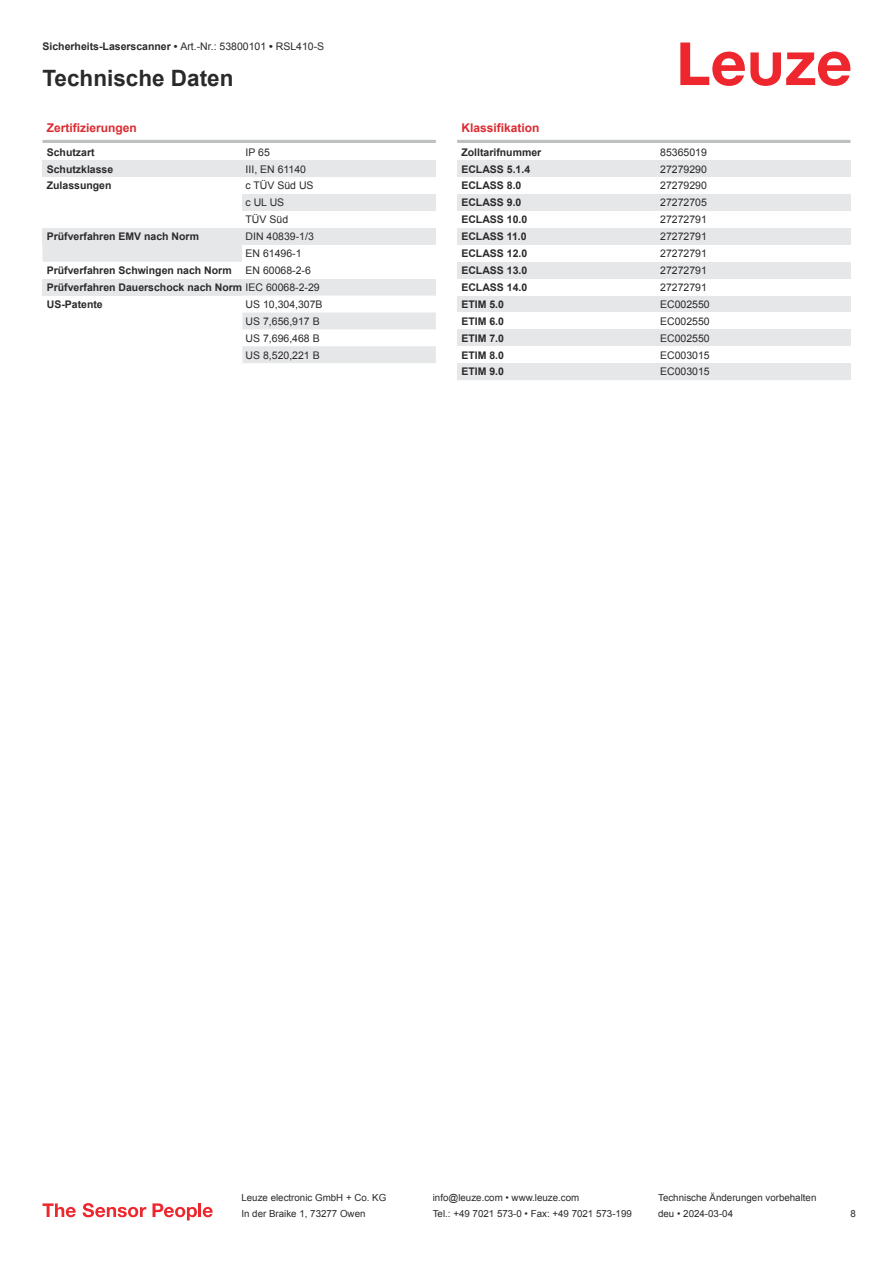
<style>
.page{position:relative;width:893px;height:1263px;background:#fff}
.page>*{position:absolute;margin:0;border:0;box-sizing:border-box;transform-origin:0 0}
.t1{font:700 22.5px "Arial";color:#2b292a}
.t2{font:700 12px "Arial";color:#db2a30}
.t3{font:700 10.5px/17px "Arial";color:#2b292a}
.t4{font:10.5px/17px "Arial";color:#2b292a}
.t5{font:9.75px "Arial";color:#2b292a}
.s1{font-weight:400}
</style>
<div class="page">
<svg style="left:680px;top:43px;width:170px;height:43px"></svg>
<div style="left:43px;top:245px;width:199px;height:17px;background:#e6e7e9"></div>
<hr style="left:43px;top:140px;width:393px;height:3px;background:#bdbfc1">
<div style="left:43px;top:160px;width:199px;height:17px;background:#e6e7e9"></div>
<div style="left:242px;top:160px;width:194px;height:17px;background:#e6e7e9"></div>
<div style="left:242px;top:194px;width:194px;height:17px;background:#e6e7e9"></div>
<div style="left:43px;top:228px;width:199px;height:17px;background:#e6e7e9"></div>
<div style="left:242px;top:228px;width:194px;height:17px;background:#e6e7e9"></div>
<div style="left:43px;top:279px;width:199px;height:17px;background:#e6e7e9"></div>
<div style="left:242px;top:279px;width:194px;height:17px;background:#e6e7e9"></div>
<svg style="left:242px;top:312px;width:194px;height:51px"></svg>
<hr style="left:457px;top:140px;width:393px;height:3px;background:#bdbfc1">
<div style="left:457px;top:160px;width:200px;height:17px;background:#e6e7e9"></div>
<div style="left:657px;top:160px;width:193px;height:17px;background:#e6e7e9"></div>
<div style="left:457px;top:194px;width:200px;height:17px;background:#e6e7e9"></div>
<div style="left:657px;top:194px;width:193px;height:17px;background:#e6e7e9"></div>
<div style="left:457px;top:228px;width:200px;height:17px;background:#e6e7e9"></div>
<div style="left:657px;top:228px;width:193px;height:17px;background:#e6e7e9"></div>
<div style="left:457px;top:262px;width:200px;height:17px;background:#e6e7e9"></div>
<div style="left:657px;top:262px;width:193px;height:17px;background:#e6e7e9"></div>
<div style="left:457px;top:296px;width:200px;height:16px;background:#e6e7e9"></div>
<div style="left:657px;top:296px;width:193px;height:16px;background:#e6e7e9"></div>
<div style="left:457px;top:329px;width:200px;height:17px;background:#e6e7e9"></div>
<div style="left:657px;top:329px;width:193px;height:17px;background:#e6e7e9"></div>
<div style="left:457px;top:363px;width:200px;height:17px;background:#e6e7e9"></div>
<div style="left:657px;top:363px;width:193px;height:17px;background:#e6e7e9"></div>
<svg style="left:43px;top:1203px;width:33px;height:14px"></svg>
<svg style="left:83px;top:1203px;width:63px;height:14px"></svg>
<svg style="left:153px;top:1203px;width:44px;height:17px"></svg>
<hr style="left:198px;top:1203px;width:3px;height:14px;background:#ed272d">
<svg style="left:203px;top:1207px;width:10px;height:10px"></svg>
<p class="t3" style="left:43px;top:39px;width:283px">Sicherheits-Laserscanner • <span class="s1">Art.-Nr.: 53800101</span> • <span class="s1">RSL410-S</span></p>
<h1 class="t1" style="left:43px;top:70px;width:192px">Technische Daten</h1>
<p class="t2" style="left:47px;top:123px;width:92px">Zertifizierungen</p>
<p class="t3" style="left:47px;top:144px;width:49px">Schutzart</p>
<p class="t4" style="left:246px;top:144px;width:26px">IP 65</p>
<p class="t3" style="left:47px;top:161px;width:68px">Schutzklasse</p>
<p class="t4" style="left:246px;top:161px;width:62px">III, EN 61140</p>
<p class="t3" style="left:47px;top:178px;width:66px">Zulassungen</p>
<p class="t4" style="left:246px;top:178px;width:70px">c TÜV Süd US c UL US<br>TÜV Süd</p>
<p class="t3" style="left:47px;top:229px;width:154px">Prüfverfahren EMV nach Norm</p>
<p class="t4" style="left:246px;top:229px;width:70px">DIN 40839-1/3<br>EN 61496-1</p>
<p class="t3" style="left:47px;top:263px;width:186px">Prüfverfahren Schwingen nach Norm</p>
<p class="t3" style="left:47px;top:263px;width:274px;text-indent:199px"><span class="s1">EN 60068-2-6<br></span>Prüfverfahren Dauerschock nach Norm <span class="s1">IEC 60068-2-29<br></span>US-Patente</p>
<p class="t4" style="left:246px;top:297px;width:79px">US 10,304,307B<br>US 7,656,917 B<br>US 7,696,468 B<br>US 8,520,221 B</p>
<p class="t2" style="left:461px;top:123px;width:80px">Klassifikation</p>
<p class="t3" style="left:461px;top:144px;width:81px">Zolltarifnummer</p>
<p class="t4" style="left:660px;top:144px;width:48px">85365019</p>
<p class="t3" style="left:461px;top:161px;width:70px">ECLASS 5.1.4</p>
<p class="t4" style="left:660px;top:161px;width:48px">27279290</p>
<p class="t3" style="left:461px;top:178px;width:62px">ECLASS 8.0</p>
<p class="t4" style="left:660px;top:178px;width:48px">27279290</p>
<p class="t3" style="left:461px;top:195px;width:62px">ECLASS 9.0</p>
<p class="t4" style="left:660px;top:195px;width:48px">27272705</p>
<p class="t3" style="left:461px;top:212px;width:67px">ECLASS 10.0</p>
<p class="t4" style="left:660px;top:212px;width:48px">27272791</p>
<p class="t3" style="left:461px;top:229px;width:67px">ECLASS 11.0</p>
<p class="t4" style="left:660px;top:229px;width:48px">27272791</p>
<p class="t3" style="left:461px;top:246px;width:67px">ECLASS 12.0</p>
<p class="t4" style="left:660px;top:246px;width:48px">27272791</p>
<p class="t3" style="left:461px;top:263px;width:67px">ECLASS 13.0</p>
<p class="t4" style="left:660px;top:263px;width:48px">27272791</p>
<p class="t3" style="left:461px;top:280px;width:67px">ECLASS 14.0</p>
<p class="t4" style="left:660px;top:280px;width:48px">27272791</p>
<p class="t3" style="left:461px;top:297px;width:44px">ETIM 5.0</p>
<p class="t4" style="left:660px;top:297px;width:51px">EC002550</p>
<p class="t3" style="left:461px;top:313px;width:44px">ETIM 6.0</p>
<p class="t4" style="left:660px;top:313px;width:51px">EC002550</p>
<p class="t3" style="left:461px;top:330px;width:44px">ETIM 7.0</p>
<p class="t4" style="left:660px;top:330px;width:51px">EC002550</p>
<p class="t3" style="left:461px;top:347px;width:44px">ETIM 8.0</p>
<p class="t4" style="left:660px;top:347px;width:51px">EC003015</p>
<p class="t3" style="left:461px;top:364px;width:44px">ETIM 9.0</p>
<p class="t4" style="left:660px;top:364px;width:51px">EC003015</p>
<p class="t5" style="left:241px;top:1194px;width:146px">Leuze electronic GmbH + Co. KG</p>
<p class="t5" style="left:433px;top:1194px;width:148px">info@leuze.com • www.leuze.com</p>
<p class="t5" style="left:658px;top:1194px;width:160px">Technische Änderungen vorbehalten</p>
<p class="t5" style="left:241px;top:1210px;width:126px">In der Braike 1, 73277 Owen</p>
<p class="t5" style="left:433px;top:1210px;width:201px">Tel.: +49 7021 573-0 • Fax: +49 7021 573-199</p>
<p class="t5" style="left:658px;top:1210px;width:76px">deu • 2024-03-04</p>
<p class="t5" style="left:850px;top:1210px;width:7px">8</p>
</div>
